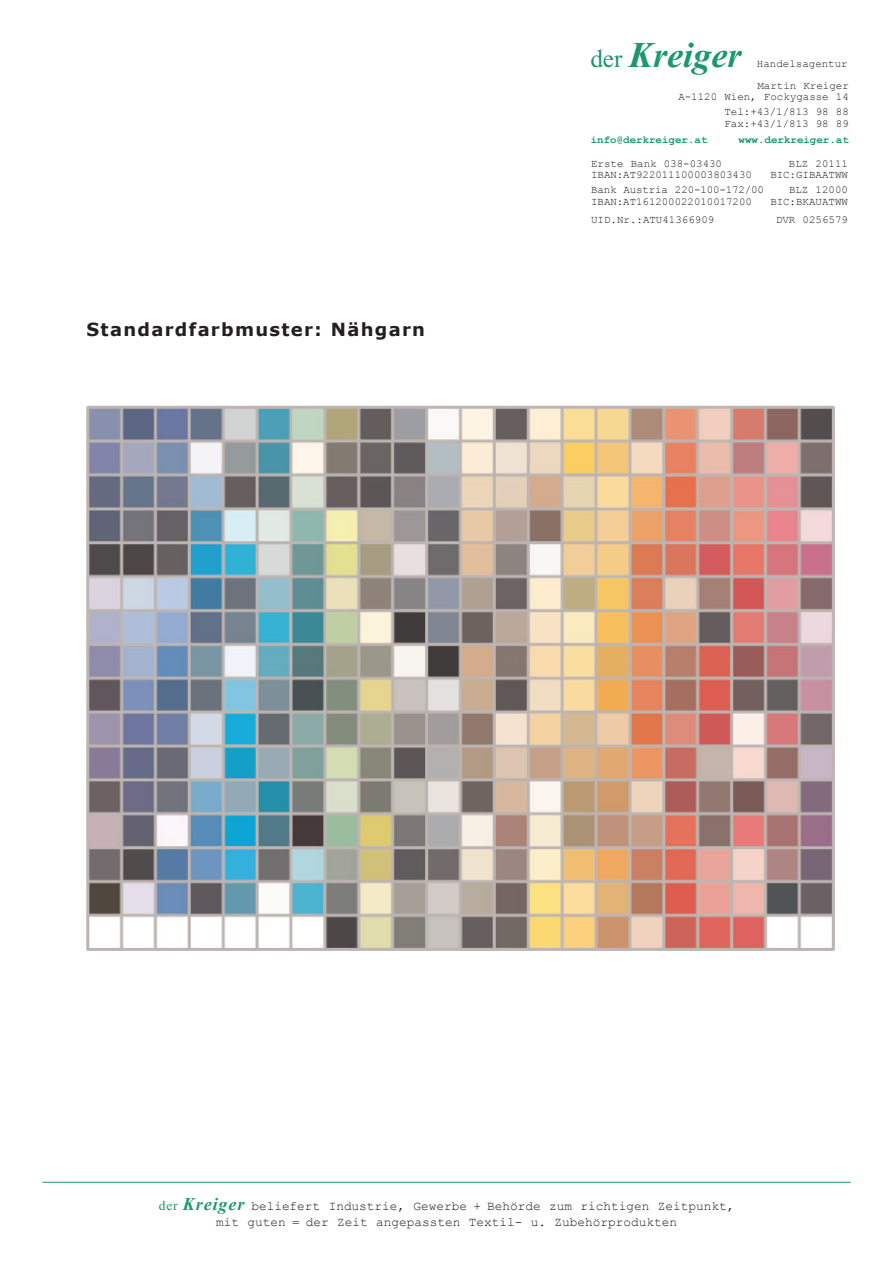
<style>
.page{position:relative;width:893px;height:1263px;background:#fff}
.page>*{position:absolute;margin:0;border:0;box-sizing:border-box;transform-origin:0 0}
.t1{font:italic 700 36.15px "Times New Roman";color:#1c976e}
.t2{font:700 18px "Verdana";letter-spacing:.07em;color:#231f20}
.t3{font:12.75px/15.6px "Courier New";color:#231f20;text-align:center}
.t4{font:10.8px/21.8px "Courier New";color:#231f20}
.t5{font:700 10.8px "Courier New";color:#1c976e}
.s1{font-weight:400;font-style:normal;font-size:25.2px}
.s2{font-family:"Times New Roman";font-size:13.5px;color:#1c976e}
.s3{font-family:"Times New Roman";font-weight:700;font-style:italic;font-size:18px;color:#1c976e}
</style>
<div class="page">
<hr style="left:43px;top:1182px;width:807px;height:1px;background:#1c976e">
<img style="left:86px;top:405px;width:749px;height:546px">
<h2 class="t2" style="left:87px;top:318px;width:340px">Standardfarbmuster: Nähgarn</h2>
<h1 class="t1" style="left:590px;top:42px;width:153px"><span class="s1">der</span> Kreiger</h1>
<p class="t4" style="left:757px;top:53px;width:93px">Handelsagentur<br>Martin Kreiger</p>
<p class="t4" style="left:678px;top:90px;width:172px;line-height:15px;text-align:right">A-1120 Wien, Fockygasse 14<br>Tel:+43/1/813 98 88</p>
<p class="t4" style="left:724px;top:113px;width:126px">Fax:+43/1/813 98 89</p>
<p class="t5" style="left:590px;top:134px;width:118px">info@derkreiger.at</p>
<p class="t5" style="left:738px;top:134px;width:112px">www.derkreiger.at</p>
<p class="t4" style="left:591px;top:153px;width:132px">Erste Bank 038-03430</p>
<p class="t4" style="left:789px;top:153px;width:60px">BLZ 20111</p>
<p class="t4" style="left:591px;top:165px;width:162px">IBAN:AT922011100003803430</p>
<p class="t4" style="left:770px;top:165px;width:79px">BIC:GIBAATWW</p>
<p class="t4" style="left:591px;top:179px;width:174px">Bank Austria 220-100-172/00</p>
<p class="t4" style="left:789px;top:179px;width:60px">BLZ 12000</p>
<p class="t4" style="left:591px;top:191px;width:162px">IBAN:AT161200022010017200</p>
<p class="t4" style="left:770px;top:191px;width:79px">BIC:BKAUATWW</p>
<p class="t4" style="left:591px;top:209px;width:125px">UID.Nr.:ATU41366909</p>
<p class="t4" style="left:776px;top:209px;width:73px">DVR 0256579</p>
<p class="t3" style="left:159px;top:1199px;width:577px"><span class="s2">der</span> <span class="s3">Kreiger</span> beliefert Industrie, Gewerbe + Behörde zum richtigen Zeitpunkt, mit guten = der Zeit angepassten Textil- u. Zubehörprodukten</p>
</div>
